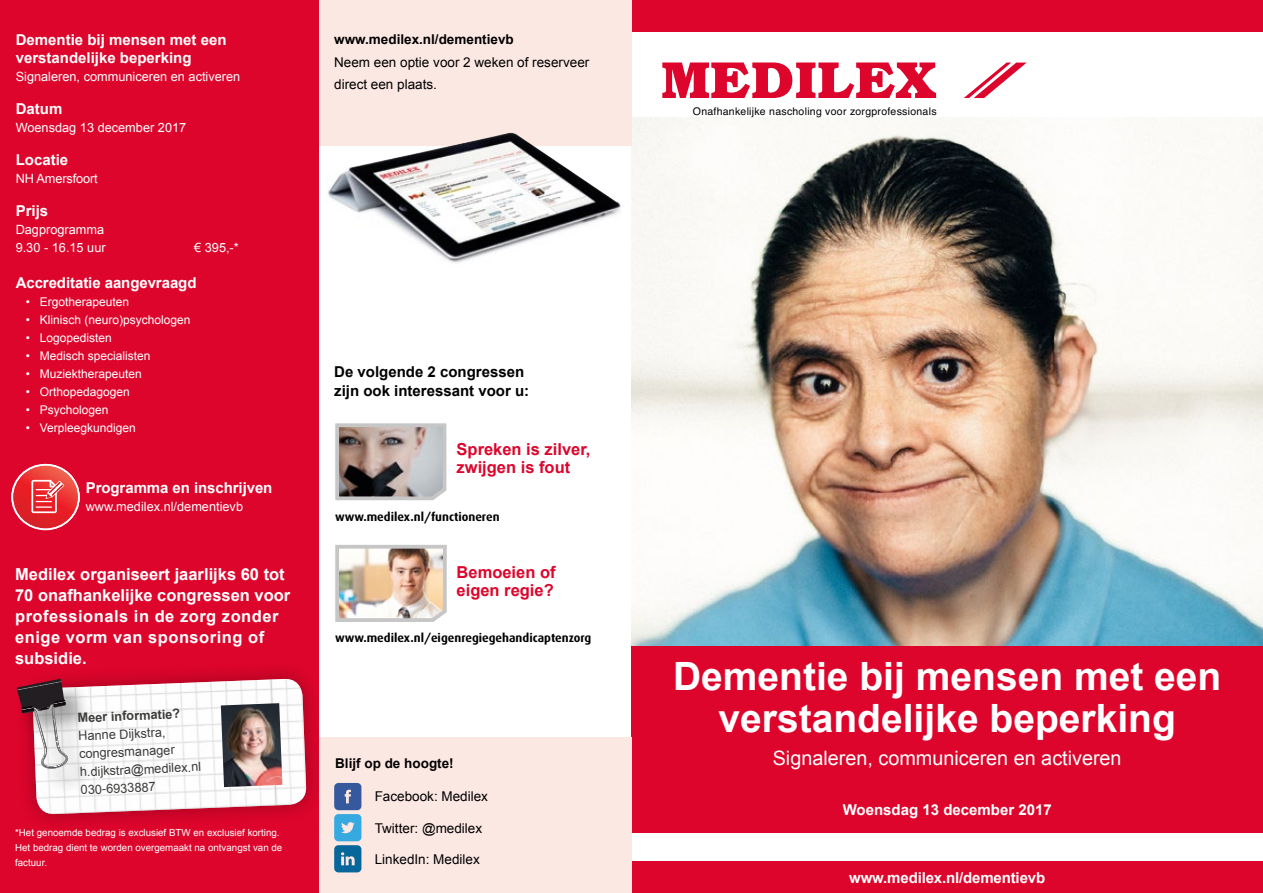
<style>
.page{position:relative;width:1263px;height:893px;background:#fff}
.page>*{position:absolute;margin:0;border:0;box-sizing:border-box;transform-origin:0 0}
.t1{font:700 39px/42px "Arial";color:#fff;text-align:center}
.t2{font:19.8px "Arial";color:#fff}
.t3{font:700 16.5px/21px "Arial";color:#fff}
.t4{font:700 16.5px/18px "Arial";color:#dd052c}
.t5{font:700 15px/18px "Arial";color:#fff}
.t6{font:700 15px/19.5px "Arial";color:#000}
.t7{font:13.5px/22.5px "Arial";color:#000}
.t8{font:700 13.5px "Arial";color:#000}
.t9{font:12.75px/18px "Arial";color:#fff}
.t10{font:12.75px/18px "Arial";color:#3c3c3b}
.t11{font:700 12.75px "Arial";color:#3c3c3b}
.t12{font:12px "Arial";color:#fff}
.t13{font:700 12px "Dax";color:#000}
.t14{font:10.5px "Helvetica";letter-spacing:.025em;color:#000}
.t15{font:9.75px/15px "Arial";color:#fff}
</style>
<div class="page">
<img style="left:631px;top:117px;width:632px;height:529px">
<div style="left:631px;top:0;width:632px;height:31px;background:#dd052c"></div>
<div style="left:631px;top:862px;width:632px;height:31px;background:#dd052c"></div>
<div style="left:631px;top:646px;width:632px;height:186px;background:#dd052c"></div>
<svg style="left:662px;top:63px;width:274px;height:35px"></svg>
<svg style="left:964px;top:63px;width:62px;height:35px"></svg>
<div style="left:0;top:0;width:319px;height:893px;background:#dd052c"></div>
<div style="left:15px;top:661px;width:310px;height:171px;background:#000;opacity:.3"></div>
<svg style="left:17px;top:678px;width:290px;height:137px;background:#e6c8cd"></svg>
<div style="left:319px;top:738px;width:312px;height:155px;background:#fce8e3"></div>
<svg style="left:334px;top:783px;width:27px;height:89px;background:#528ebb"></svg>
<svg style="left:335px;top:423px;width:112px;height:78px;background:#a09693"></svg>
<img style="left:335px;top:545px;width:112px;height:77px">
<img style="left:221px;top:703px;width:61px;height:84px">
<div style="left:319px;top:0;width:312px;height:146px;background:#fce8e3"></div>
<img style="left:328px;top:133px;width:304px;height:135px">
<svg style="left:11px;top:464px;width:69px;height:66px"></svg>
<p class="t5" style="left:16px;top:31px;width:212px">Dementie bij mensen met een verstandelijke beperking</p>
<p class="t9" style="left:16px;top:68px;width:226px">Signaleren, communiceren en activeren</p>
<p class="t5" style="left:16px;top:100px;width:48px">Datum</p>
<p class="t9" style="left:16px;top:119px;width:172px">Woensdag 13 december 2017</p>
<p class="t5" style="left:16px;top:151px;width:54px">Locatie</p>
<p class="t9" style="left:16px;top:170px;width:84px">NH Amersfoort</p>
<p class="t5" style="left:16px;top:202px;width:34px">Prijs</p>
<p class="t9" style="left:16px;top:221px;width:92px">Dagprogramma<br>9.30 - 16.15 uur</p>
<p class="t9" style="left:194px;top:239px;width:46px">€ 395,-*</p>
<p class="t5" style="left:16px;top:274px;width:182px">Accreditatie aangevraagd</p>
<p class="t12" style="left:26px;top:294px;width:105px">• Ergotherapeuten</p>
<p class="t12" style="left:26px;top:312px;width:166px">• Klinisch (neuro)psychologen</p>
<p class="t12" style="left:26px;top:330px;width:88px">• Logopedisten</p>
<p class="t12" style="left:26px;top:348px;width:126px">• Medisch specialisten</p>
<p class="t12" style="left:26px;top:366px;width:118px">• Muziektherapeuten</p>
<p class="t12" style="left:26px;top:384px;width:106px">• Orthopedagogen</p>
<p class="t12" style="left:26px;top:402px;width:84px">• Psychologen</p>
<p class="t12" style="left:26px;top:420px;width:112px">• Verpleegkundigen</p>
<p class="t5" style="left:86px;top:479px;width:188px">Programma en inschrijven</p>
<p class="t9" style="left:86px;top:498px;width:159px">www.medilex.nl/dementievb</p>
<p class="t3" style="left:15px;top:564px;width:277px">Medilex organiseert jaarlijks 60 tot<br>70 onafhankelijke congressen voor professionals in de zorg zonder enige vorm van sponsoring of subsidie.</p>
<p class="t11" style="left:77px;top:710px;width:104px;rotate:-3deg">Meer informatie?</p>
<p class="t10" style="left:77px;top:727px;width:123px;rotate:-3deg">Hanne Dijkstra, congresmanager h.dijkstra@medilex.nl<br>030-6933887</p>
<p class="t15" style="left:15px;top:825px;width:269px">*Het genoemde bedrag is exclusief BTW en exclusief korting.<br>Het bedrag dient te worden overgemaakt na ontvangst van de factuur.</p>
<p class="t8" style="left:334px;top:30px;width:181px">www.medilex.nl/dementievb</p>
<p class="t7" style="left:334px;top:51px;width:257px">Neem een optie voor 2 weken of reserveer direct een plaats.</p>
<p class="t6" style="left:334px;top:362px;width:197px">De volgende 2 congressen zijn ook interessant voor u:</p>
<p class="t4" style="left:457px;top:441px;width:135px">Spreken is zilver, zwijgen is fout</p>
<p class="t13" style="left:335px;top:510px;width:166px">www.medilex.nl/functioneren</p>
<p class="t4" style="left:457px;top:564px;width:101px">Bemoeien of eigen regie?</p>
<p class="t13" style="left:335px;top:631px;width:258px">www.medilex.nl/eigenregiegehandicaptenzorg</p>
<p class="t8" style="left:335px;top:754px;width:120px">Blijf op de hoogte!</p>
<p class="t7" style="left:375px;top:785px;width:115px">Facebook: Medilex</p>
<p class="t7" style="left:375px;top:817px;width:109px">Twitter: @medilex</p>
<p class="t7" style="left:375px;top:848px;width:107px">LinkedIn: Medilex</p>
<p class="t14" style="left:693px;top:104px;width:245px">Onafhankelijke nascholing voor zorgprofessionals</p>
<h1 class="t1" style="left:673px;top:657px;width:550px">Dementie bij mensen met een verstandelijke beperking</h1>
<h2 class="t2" style="left:773px;top:745px;width:350px">Signaleren, communiceren en activeren</h2>
<p class="t5" style="left:843px;top:801px;width:210px">Woensdag 13 december 2017</p>
<p class="t5" style="left:849px;top:869px;width:197px">www.medilex.nl/dementievb</p>
</div>
